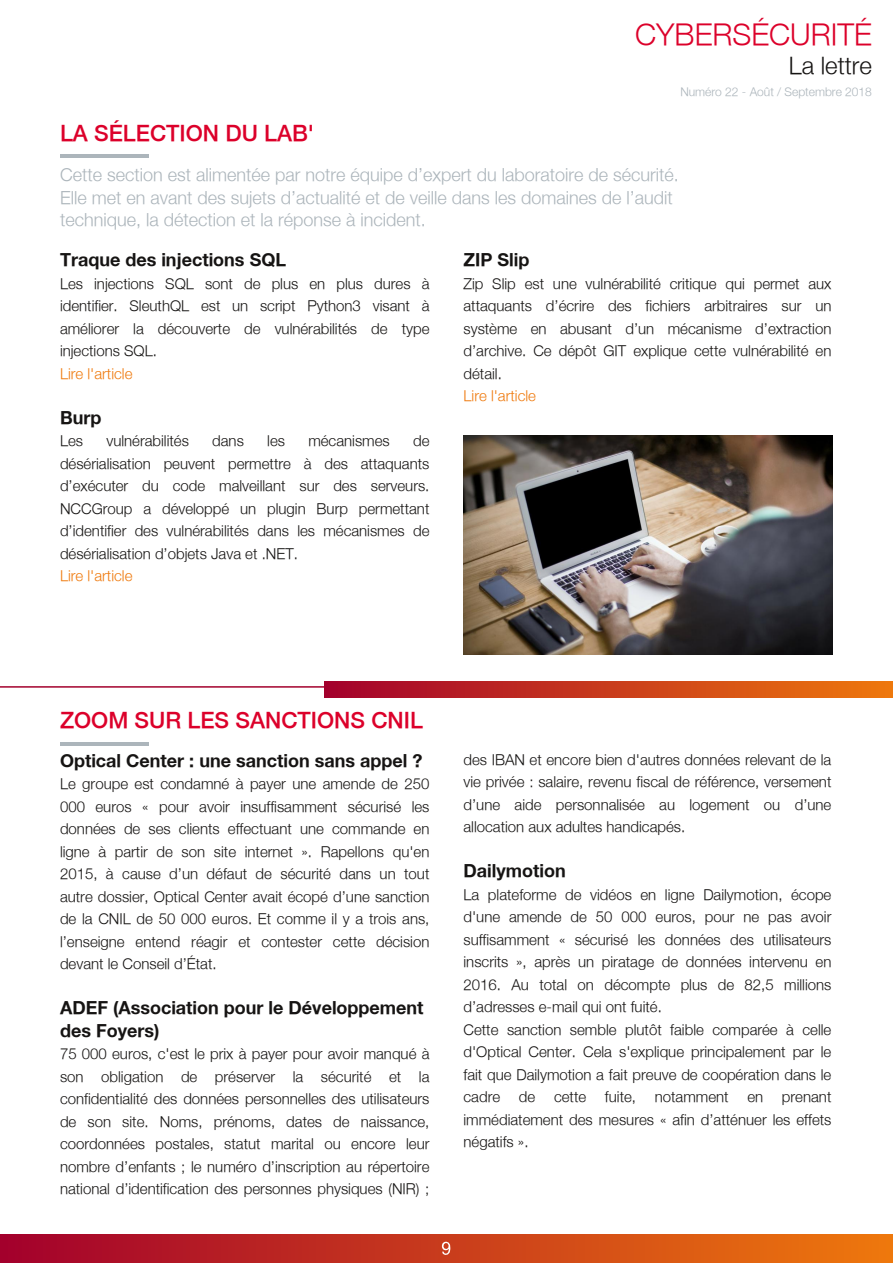
<style>
.page{position:relative;width:893px;height:1263px;background:#fff}
.page>*{position:absolute;margin:0;border:0;box-sizing:border-box;transform-origin:0 0}
.t1{font:300 30px "Helvetica Neue";color:#dc002a}
.t2{font:300 24px "Helvetica Neue";color:#161413}
.t3{font:500 22.5px "Helvetica Neue";color:#dc002a}
.t4{font:300 18px/22.5px "Helvetica Neue";color:#acb5bb}
.t5{font:700 18px/22.5px "Helvetica Neue";color:#161413}
.t6{font:300 15px/22.5px "Helvetica Neue";color:#161413;text-align:justify}
.t7{font:300 15px "Helvetica Neue";color:#ef790c}
.t8{font:300 12px "Helvetica Neue";color:#acb5bb}
</style>
<div class="page">
<div style="left:0;top:1235px;width:893px;height:28px;background:linear-gradient(to right,#a3002c,#ee780c)"></div>
<hr style="left:60px;top:154px;width:89px;height:4px;background:#acb5bb">
<div style="left:324px;top:681px;width:569px;height:17px;background:linear-gradient(to right,#a3002c,#ee780c)"></div>
<hr style="left:0;top:686px;width:327px;height:2px;background:#a3002c">
<hr style="left:60px;top:742px;width:89px;height:3px;background:#acb5bb">
<img style="left:463px;top:435px;width:370px;height:219px">
<h1 class="t1" style="left:635px;top:16px;width:238px">CYBERSÉCURITÉ</h1>
<h2 class="t2" style="left:789px;top:50px;width:85px">La lettre</h2>
<p class="t8" style="left:680px;top:85px;width:193px">Numéro 22 ‐ Août / Septembre 2018</p>
<h3 class="t3" style="left:60px;top:120px;width:256px">LA SÉLECTION DU LAB'</h3>
<p class="t4" style="left:60px;top:163px;width:620px">Cette section est alimentée par notre équipe d’expert du laboratoire de sécurité.<br>Elle met en avant des sujets d’actualité et de veille dans les domaines de l’audit technique, la détection et la réponse à incident.</p>
<p class="t5" style="left:60px;top:248px;width:228px">Traque des injections SQL</p>
<p class="t6" style="left:60px;top:272px;width:371px">Les injections SQL sont de plus en plus dures à identifier. SleuthQL est un script Python3 visant à améliorer la découverte de vulnérabilités de type injections SQL.</p>
<p class="t7" style="left:60px;top:364px;width:74px">Lire l'article</p>
<p class="t5" style="left:60px;top:406px;width:43px">Burp</p>
<p class="t6" style="left:60px;top:430px;width:25px">Les</p>
<p class="t6" style="left:106px;top:430px;width:84px">vulnérabilités</p>
<p class="t6" style="left:212px;top:430px;width:33px">dans</p>
<p class="t6" style="left:267px;top:430px;width:19px">les</p>
<p class="t6" style="left:308px;top:430px;width:83px">mécanismes</p>
<p class="t5" style="left:463px;top:248px;width:67px">ZIP Slip</p>
<p class="t6" style="left:463px;top:272px;width:369px">Zip Slip est une vulnérabilité critique qui permet aux attaquants d’écrire des fichiers arbitraires sur un système en abusant d’un mécanisme d’extraction d’archive. Ce dépôt GIT explique cette vulnérabilité en détail.</p>
<p class="t7" style="left:463px;top:387px;width:74px">Lire l'article</p>
<p class="t6" style="left:60px;top:430px;width:371px;text-indent:353px">de désérialisation peuvent permettre à des attaquants d’exécuter du code malveillant sur des serveurs.<br>NCCGroup a développé un plugin Burp permettant d’identifier des vulnérabilités dans les mécanismes de désérialisation d’objets Java et .NET.</p>
<p class="t7" style="left:60px;top:567px;width:74px">Lire l'article</p>
<h3 class="t3" style="left:60px;top:707px;width:364px">ZOOM SUR LES SANCTIONS CNIL</h3>
<p class="t5" style="left:60px;top:749px;width:364px">Optical Center : une sanction sans appel ?</p>
<p class="t6" style="left:60px;top:772px;width:371px">Le groupe est condamné à payer une amende de 250<br>000 euros « pour avoir insuffisamment sécurisé les données de ses clients effectuant une commande en ligne à partir de son site internet ». Rapellons qu'en 2015, à cause d’un défaut de sécurité dans un tout autre dossier, Optical Center avait écopé d’une sanction de la CNIL de 50 000 euros. Et comme il y a trois ans, l’enseigne entend réagir et contester cette décision devant le Conseil d’État.</p>
<p class="t5" style="left:60px;top:996px;width:365px">ADEF (Association pour le Développement des Foyers)</p>
<p class="t6" style="left:60px;top:1042px;width:371px">75 000 euros, c'est le prix à payer pour avoir manqué à son obligation de préserver la sécurité et la confidentialité des données personnelles des utilisateurs de son site. Noms, prénoms, dates de naissance, coordonnées postales, statut marital ou encore leur nombre d’enfants ; le numéro d’inscription au répertoire national d’identification des personnes physiques (NIR) ;</p>
<p class="t6" style="left:463px;top:748px;width:369px">des IBAN et encore bien d'autres données relevant de la vie privée : salaire, revenu fiscal de référence, versement d’une aide personnalisée au logement ou d’une allocation aux adultes handicapés.</p>
<p class="t5" style="left:463px;top:859px;width:104px">Dailymotion</p>
<p class="t6" style="left:463px;top:883px;width:369px;text-align:left">La plateforme de vidéos en ligne Dailymotion, écope d'une amende de 50 000 euros, pour ne pas avoir suffisamment « sécurisé les données des utilisateurs inscrits », après un piratage de données intervenu en 2016. Au total on décompte plus de 82,5 millions d’adresses e‐mail qui ont fuité.<br>Cette sanction semble plutôt faible comparée à celle d'Optical Center. Cela s'explique principalement par le fait que Dailymotion a fait preuve de coopération dans le cadre de cette fuite, notamment en prenant immédiatement des mesures « afin d’atténuer les effets négatifs ».</p>
</div>
